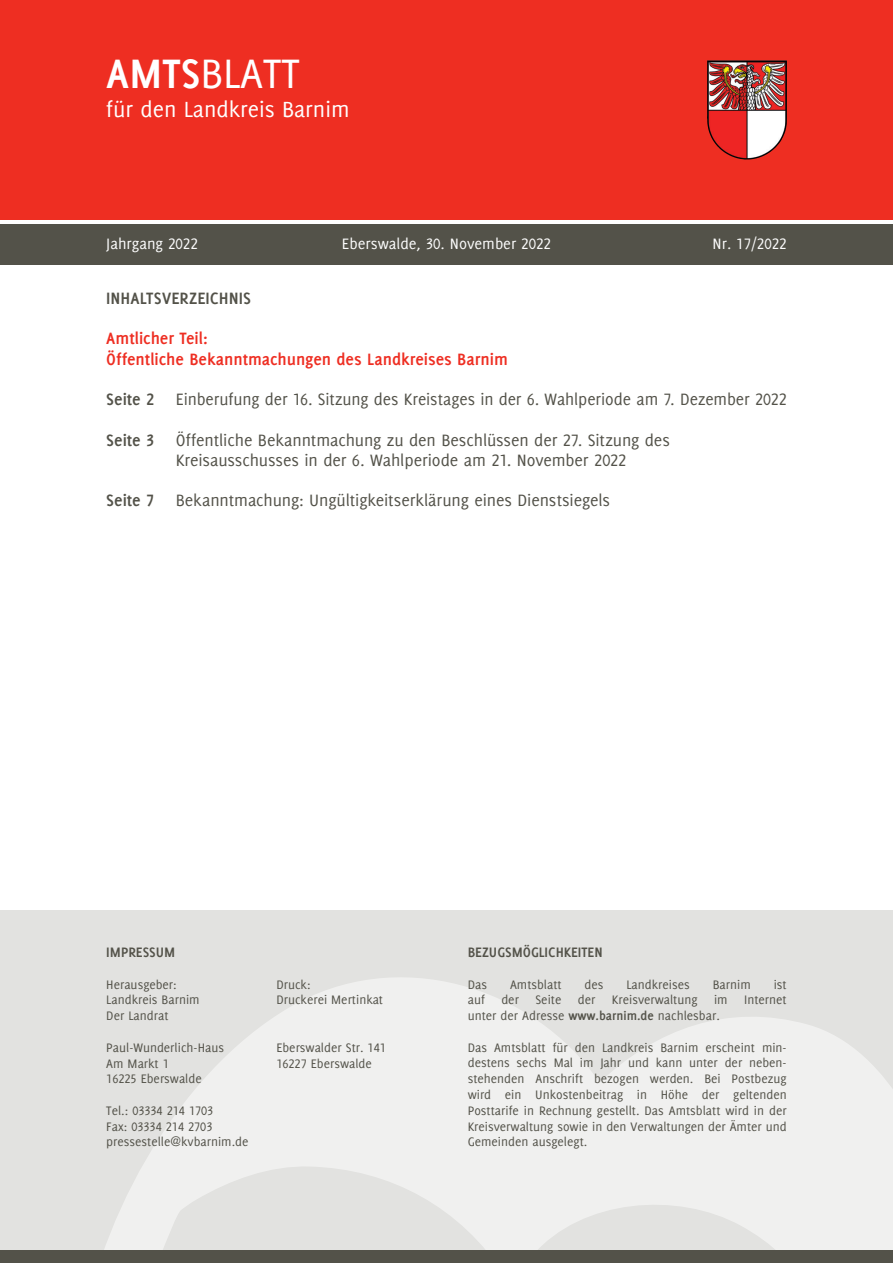
<style>
.page{position:relative;width:893px;height:1263px;background:#fff}
.page>*{position:absolute;margin:0;border:0;box-sizing:border-box;transform-origin:0 0}
.t1{font:45px "Delicious LB";color:#fff}
.t2{font:24px "Delicious LB";color:#fff}
.t3{font:18px/20.2px "Delicious LB";letter-spacing:-.005em;color:#535249}
.t4{font:700 18px/20.2px "Delicious LB";color:#ee2e22}
.t5{font:700 18px "Delicious LB";letter-spacing:.005em;color:#535249}
.t6{font:16.5px "Delicious LB";color:#fcfcfc}
.t7{font:700 15px "Delicious LB";color:#535249}
.t8{font:13.5px/15.8px "Delicious LB";color:#535249;text-align:justify}
.s1{font-weight:700}
</style>
<div class="page">
<div style="left:0;top:910px;width:893px;height:340px;background:#e2e2e0"></div>
<svg style="left:104px;top:978px;width:789px;height:272px;fill:#f0f0ef"></svg>
<div style="left:0;top:0;width:893px;height:220px;background:#ee2e22"></div>
<div style="left:0;top:224px;width:893px;height:40px;background:#535249"></div>
<img style="left:707px;top:60px;width:56px;height:100px">
<div style="left:0;top:1250px;width:893px;height:13px;background:#535249"></div>
<h1 class="t1" style="left:106px;top:48px;width:195px"><span class="s1">AMTS</span>BLATT</h1>
<h2 class="t2" style="left:106px;top:96px;width:245px">für den Landkreis Barnim</h2>
<p class="t6" style="left:106px;top:234px;width:93px">Jahrgang 2022</p>
<p class="t6" style="left:342px;top:234px;width:211px">Eberswalde, 30. November 2022</p>
<p class="t6" style="left:713px;top:234px;width:76px">Nr. 17/2022</p>
<h3 class="t5" style="left:106px;top:286px;width:146px">INHALTSVERZEICHNIS</h3>
<h3 class="t4" style="left:106px;top:327px;width:403px">Amtlicher Teil:<br>Öffentliche Bekanntmachungen des Landkreises Barnim</h3>
<h3 class="t3" style="left:106px;top:389px;width:682px"><span class="s1">Seite 2</span> Einberufung der 16. Sitzung des Kreistages in der 6. Wahlperiode am 7. Dezember 2022</h3>
<h3 class="t3" style="left:176px;top:429px;width:496px;text-indent:-69px"><span class="s1">Seite 3</span> Öffentliche Bekanntmachung zu den Beschlüssen der 27. Sitzung des<br>Kreisausschusses in der 6. Wahlperiode am 21. November 2022</h3>
<h3 class="t3" style="left:106px;top:490px;width:505px"><span class="s1">Seite 7</span> Bekanntmachung: Ungültigkeitserklärung eines Dienstsiegels</h3>
<p class="t7" style="left:106px;top:942px;width:70px">IMPRESSUM</p>
<p class="t8" style="left:106px;top:976px;width:72px">Herausgeber:</p>
<p class="t8" style="left:276px;top:976px;width:36px">Druck:</p>
<p class="t8" style="left:106px;top:992px;width:95px">Landkreis Barnim</p>
<p class="t8" style="left:276px;top:992px;width:108px">Druckerei Mertinkat</p>
<p class="t8" style="left:106px;top:1008px;width:64px">Der Landrat</p>
<p class="t8" style="left:106px;top:1039px;width:119px">Paul-Wunderlich-Haus</p>
<p class="t8" style="left:276px;top:1039px;width:111px">Eberswalder Str. 141</p>
<p class="t8" style="left:106px;top:1055px;width:64px">Am Markt 1</p>
<p class="t8" style="left:276px;top:1055px;width:97px">16227 Eberswalde</p>
<p class="t8" style="left:106px;top:1071px;width:97px">16225 Eberswalde</p>
<p class="t8" style="left:106px;top:1102px;width:144px;text-align:left">Tel.: 03334 214 1703<br>Fax: 03334 214 2703 pressestelle@kvbarnim.de</p>
<p class="t7" style="left:468px;top:942px;width:136px">BEZUGSMÖGLICHKEITEN</p>
<p class="t8" style="left:468px;top:976px;width:21px">Das</p>
<p class="t8" style="left:510px;top:976px;width:53px">Amtsblatt</p>
<p class="t8" style="left:585px;top:976px;width:20px">des</p>
<p class="t8" style="left:626px;top:976px;width:65px">Landkreises</p>
<p class="t8" style="left:713px;top:976px;width:40px">Barnim</p>
<p class="t8" style="left:468px;top:976px;width:320px;text-indent:306px">ist auf der Seite der Kreisverwaltung im Internet unter der Adresse <span class="s1">www.barnim.de</span> nachlesbar.</p>
<p class="t8" style="left:468px;top:1039px;width:320px">Das Amtsblatt für den Landkreis Barnim erscheint min&shy;destens sechs Mal im Jahr und kann unter der neben&shy;stehenden Anschrift bezogen werden. Bei Postbezug wird ein Unkostenbeitrag in Höhe der geltenden Posttarife in Rechnung gestellt. Das Amtsblatt wird in der Kreisverwaltung sowie in den Verwaltungen der Ämter und Gemeinden ausgelegt.</p>
</div>
